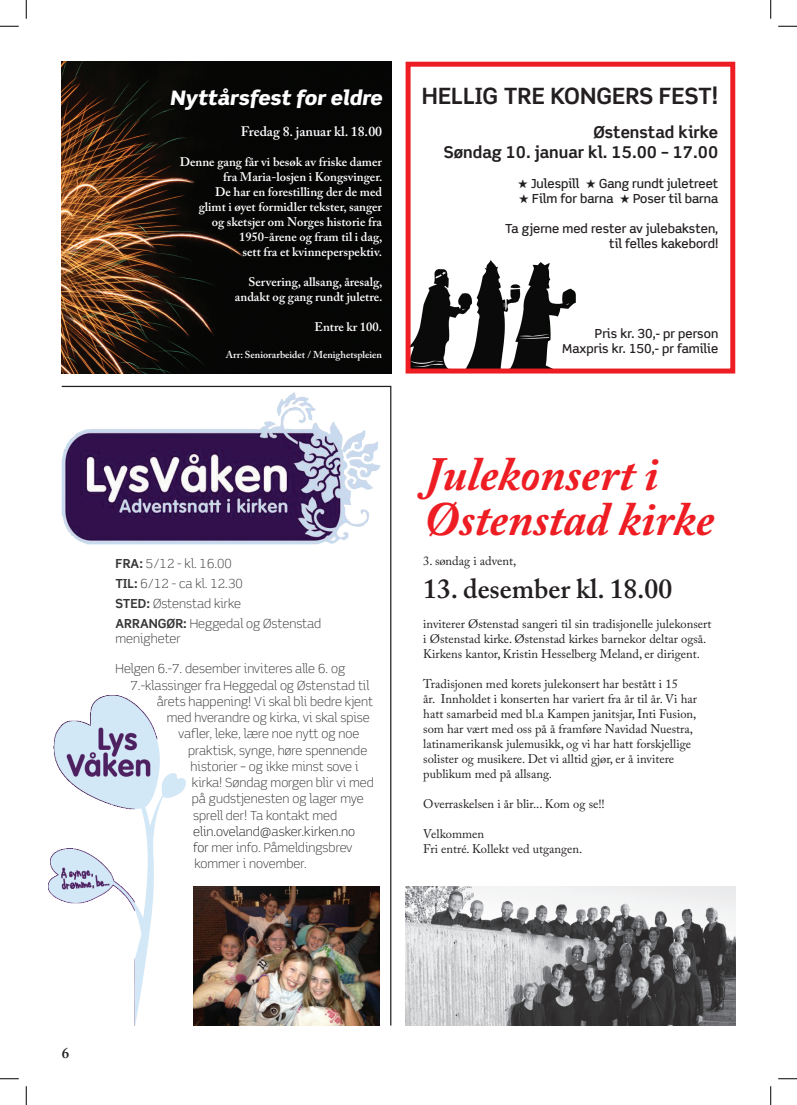
<style>
.page{position:relative;width:797px;height:1105px;background:#fff}
.page>*{position:absolute;margin:0;border:0;box-sizing:border-box;transform-origin:0 0}
.t1{font:italic 700 47.5px/45px "Adobe Caslon Pro";color:#ee1d23}
.t2{font:600 27.5px "Adobe Caslon Pro";color:#231f20}
.t3{font:700 22.5px "Scene Alt";color:#231f20}
.t4{font:italic 900 20px "Scene Alt";color:#fff}
.t5{font:700 16.25px/19.5px "Scene Alt";color:#231f20;text-align:right}
.t6{font:600 15px "Adobe Caslon Pro";color:#231f20}
.t7{font:600 13.75px "Adobe Caslon Pro";color:#fff}
.t8{font:12.5px/15px "Adobe Caslon Pro";color:#231f20}
.t9{font:300 12.5px/20px "Scene Alt";color:#383737}
.t10{font:600 12.5px/15px "Adobe Caslon Pro";color:#fff;text-align:right}
.t11{font:500 12.5px/15px "Scene Alt";color:#231f20;text-align:right}
.t12{font:600 10px "Adobe Caslon Pro";color:#fff}
.s1{font-weight:700}
.s2{color:#231f20}
</style>
<div class="page">
<img style="left:62px;top:62px;width:329px;height:311px">
<img style="left:411px;top:260px;width:165px;height:107px">
<div style="left:405px;top:62px;width:330px;height:311px;border:5px solid #ee1d23"></div>
<img style="left:48px;top:727px;width:12px;height:173px">
<svg style="left:60px;top:385px;width:332px;height:641px"></svg>
<img style="left:405px;top:886px;width:330px;height:139px">
<svg style="left:0;top:25px;width:19px;height:2px"></svg>
<svg style="left:778px;top:25px;width:19px;height:2px"></svg>
<svg style="left:0;top:1078px;width:19px;height:1px"></svg>
<svg style="left:778px;top:1078px;width:19px;height:1px"></svg>
<svg style="left:25px;top:0;width:2px;height:19px"></svg>
<svg style="left:25px;top:1086px;width:2px;height:19px"></svg>
<svg style="left:770px;top:0;width:1px;height:19px"></svg>
<svg style="left:770px;top:1086px;width:1px;height:19px"></svg>
<h3 class="t4" style="left:170px;top:84px;width:214px">Nyttårsfest for eldre</h3>
<p class="t7" style="left:241px;top:123px;width:143px">Fredag 8. januar kl. 18.00</p>
<p class="t10" style="left:180px;top:154px;width:204px">Denne gang får vi besøk av friske damer fra Maria-losjen i Kongsvinger.<br>De har en forestilling der de med<br>glimt i øyet formidler tekster, sanger<br>og sketsjer om Norges historie fra 1950-årene og fram til i dag,<br>sett fra et kvinneperspektiv.</p>
<p class="t10" style="left:235px;top:274px;width:149px">Servering, allsang, åresalg, andakt og gang rundt juletre.</p>
<p class="t10" style="left:314px;top:319px;width:69px">Entre kr 100.</p>
<p class="t12" style="left:226px;top:349px;width:158px">Arr: Seniorarbeidet / Menighetspleien</p>
<h3 class="t3" style="left:422px;top:82px;width:298px">HELLIG TRE KONGERS FEST!</h3>
<h3 class="t5" style="left:444px;top:123px;width:276px">Østenstad kirke<br>Søndag 10. januar kl. 15.00 – 17.00</h3>
<p class="t11" style="left:518px;top:176px;width:202px">★ Julespill ★ Gang rundt juletreet</p>
<p class="t11" style="left:518px;top:191px;width:201px">★ Film for barna ★ Poser til barna</p>
<p class="t11" style="left:505px;top:221px;width:215px">Ta gjerne med rester av julebaksten, til felles kakebord!</p>
<p class="t11" style="left:562px;top:326px;width:157px">Pris kr. 30,- pr person<br>Maxpris kr. 150,- pr familie</p>
<p class="t9" style="left:116px;top:554px;width:207px"><span class="s1">FRA:</span> 5/12 - kl. 16.00<br><span class="s1">TIL:</span> 6/12 - ca kl. 12.30<br><span class="s1">STED:</span> Østenstad kirke<br><span class="s1">ARRANGØR:</span> Heggedal og Østenstad</p>
<p class="t9" style="left:116px;top:629px;width:67px">menigheter</p>
<p class="t9" style="left:116px;top:659px;width:231px">Helgen 6.-7. desember inviteres alle 6. og</p>
<p class="t9" style="left:131px;top:675px;width:240px">7.-klassinger fra Heggedal og Østenstad til</p>
<p class="t9" style="left:157px;top:691px;width:218px">årets happening! Vi skal bli bedre kjent</p>
<p class="t9" style="left:167px;top:708px;width:204px">med hverandre og kirka, vi skal spise</p>
<p class="t9" style="left:178px;top:724px;width:183px">vafler, leke, lære noe nytt og noe</p>
<p class="t9" style="left:188px;top:740px;width:181px">praktisk, synge, høre spennende</p>
<p class="t9" style="left:191px;top:756px;width:169px">historier – og ikke minst sove i</p>
<p class="t9" style="left:192px;top:773px;width:183px">kirka! Søndag morgen blir vi med</p>
<p class="t9" style="left:192px;top:789px;width:173px">på gudstjenesten og lager mye</p>
<p class="t9" style="left:193px;top:805px;width:145px">sprell der! Ta kontakt med</p>
<p class="t9" style="left:193px;top:823px;width:163px;line-height:16.2px"><span class="s2">elin.oveland@asker.kirken.no for</span> mer info. Påmeldingsbrev kommer i november.</p>
<h1 class="t1" style="left:423px;top:451px;width:292px">Julekonsert i<br>Østenstad kirke</h1>
<p class="t8" style="left:423px;top:553px;width:94px">3. søndag i advent,</p>
<h2 class="t2" style="left:423px;top:572px;width:250px">13. desember kl. 18.00</h2>
<p class="t8" style="left:423px;top:616px;width:290px">inviterer Østenstad sangeri til sin tradisjonelle julekonsert i Østenstad kirke. Østenstad kirkes barnekor deltar også.<br>Kirkens kantor, Kristin Hesselberg Meland, er dirigent.</p>
<p class="t8" style="left:423px;top:676px;width:275px">Tradisjonen med korets julekonsert har bestått i 15<br>år. Innholdet i konserten har variert fra år til år. Vi har hatt samarbeid med bl.a Kampen janitsjar, Inti Fusion, som har vært med oss på å framføre Navidad Nuestra, latinamerikansk julemusikk, og vi har hatt forskjellige solister og musikere. Det vi alltid gjør, er å invitere publikum med på allsang.</p>
<p class="t8" style="left:423px;top:796px;width:183px">Overraskelsen i år blir... Kom og se!!</p>
<p class="t8" style="left:423px;top:826px;width:160px">Velkommen<br>Fri entré. Kollekt ved utgangen.</p>
<p class="t6" style="left:62px;top:1044px;width:9px">6</p>
</div>
